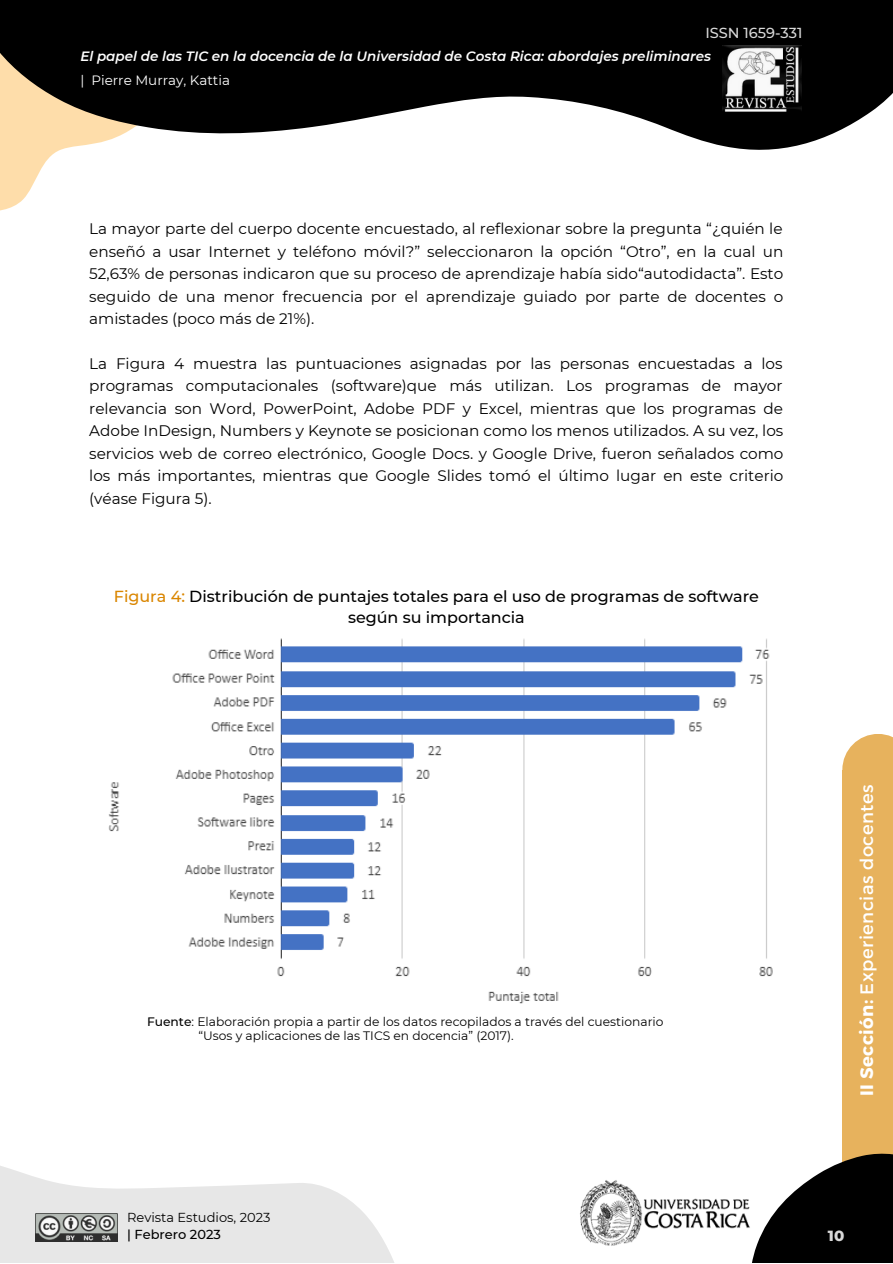
<style>
.page{position:relative;width:893px;height:1264px;background:#fff}
.page>*{position:absolute;margin:0;border:0;box-sizing:border-box;transform-origin:0 0}
.t1{font:18px "Montserrat";letter-spacing:.025em;color:#fff}
.t2{font:500 15.9px/21.3px "Montserrat";color:#000;text-align:center}
.t3{font:15.3px/22.5px "Montserrat";color:#000;text-align:justify}
.t4{font:800 15px "Montserrat";color:#d9d9d9}
.t5{font:500 14.55px "Montserrat";color:#d9d9d9}
.t6{font:italic 600 13.5px "Montserrat";color:#fff}
.t7{font:13.5px "Montserrat";color:#fff}
.t8{font:13.05px "Montserrat";color:#000}
.t9{font:500 13.05px "Montserrat";color:#000}
.t10{font:12.3px/13.2px "Montserrat";color:#000}
.s1{color:#da8600}
.s2{font-weight:500}
.s3{font-weight:700}
</style>
<div class="page">
<svg style="left:0;top:0;width:892px;height:211px;fill:#000"></svg>
<div style="left:842px;top:770px;width:50px;height:492px;background:#e7b25d"></div>
<svg style="left:842px;top:734px;width:50px;height:36px"></svg>
<svg style="left:752px;top:1153px;width:140px;height:109px;fill:#000"></svg>
<svg style="left:0;top:1166px;width:394px;height:96px;fill:#e7e7e7"></svg>
<img style="left:35px;top:1213px;width:82px;height:28px">
<img style="left:722px;top:45px;width:79px;height:71px">
<img style="left:580px;top:1180px;width:170px;height:66px">
<img style="left:108px;top:638px;width:665px;height:366px">
<p class="t5" style="left:705px;top:24px;width:99px">ISSN 1659-331</p>
<p class="t6" style="left:80px;top:48px;width:632px">El papel de las TIC en la docencia de la Universidad de Costa Rica: abordajes preliminares</p>
<p class="t7" style="left:80px;top:72px;width:151px">| Pierre Murray, Kattia</p>
<p class="t3" style="left:89px;top:217px;width:695px">La mayor parte del cuerpo docente encuestado, al reflexionar sobre la pregunta “¿quién le enseñó a usar Internet y teléfono móvil?” seleccionaron la opción “Otro”, en la cual un 52,63% de personas indicaron que su proceso de aprendizaje había sido“autodidacta”. Esto seguido de una menor frecuencia por el aprendizaje guiado por parte de docentes o amistades (poco más de 21%).</p>
<p class="t3" style="left:89px;top:352px;width:695px">La Figura 4 muestra las puntuaciones asignadas por las personas encuestadas a los programas computacionales (software)que más utilizan. Los programas de mayor relevancia son Word, PowerPoint, Adobe PDF y Excel, mientras que los programas de Adobe InDesign, Numbers y Keynote se posicionan como los menos utilizados. A su vez, los servicios web de correo electrónico, Google Docs. y Google Drive, fueron señalados como los más importantes, mientras que Google Slides tomó el último lugar en este criterio (véase Figura 5).</p>
<p class="t2" style="left:114px;top:585px;width:646px"><span class="s1">Figura 4:</span> Distribución de puntajes totales para el uso de programas de software según su importancia</p>
<p class="t10" style="left:198px;top:1015px;width:466px;text-indent:-51px"><span class="s2">Fuente</span>: Elaboración propia a partir de los datos recopilados a través del cuestionario “Usos y aplicaciones de las TICS en docencia” (2017).</p>
<p class="t8" style="left:127px;top:1209px;width:145px">Revista Estudios, 2023</p>
<p class="t9" style="left:127px;top:1226px;width:95px">| Febrero 2023</p>
<p class="t1" style="left:855px;top:1096px;width:313px;rotate:-90deg"><span class="s3">II Sección:</span> Experiencias docentes</p>
<p class="t4" style="left:827px;top:1225px;width:18px">10</p>
</div>
